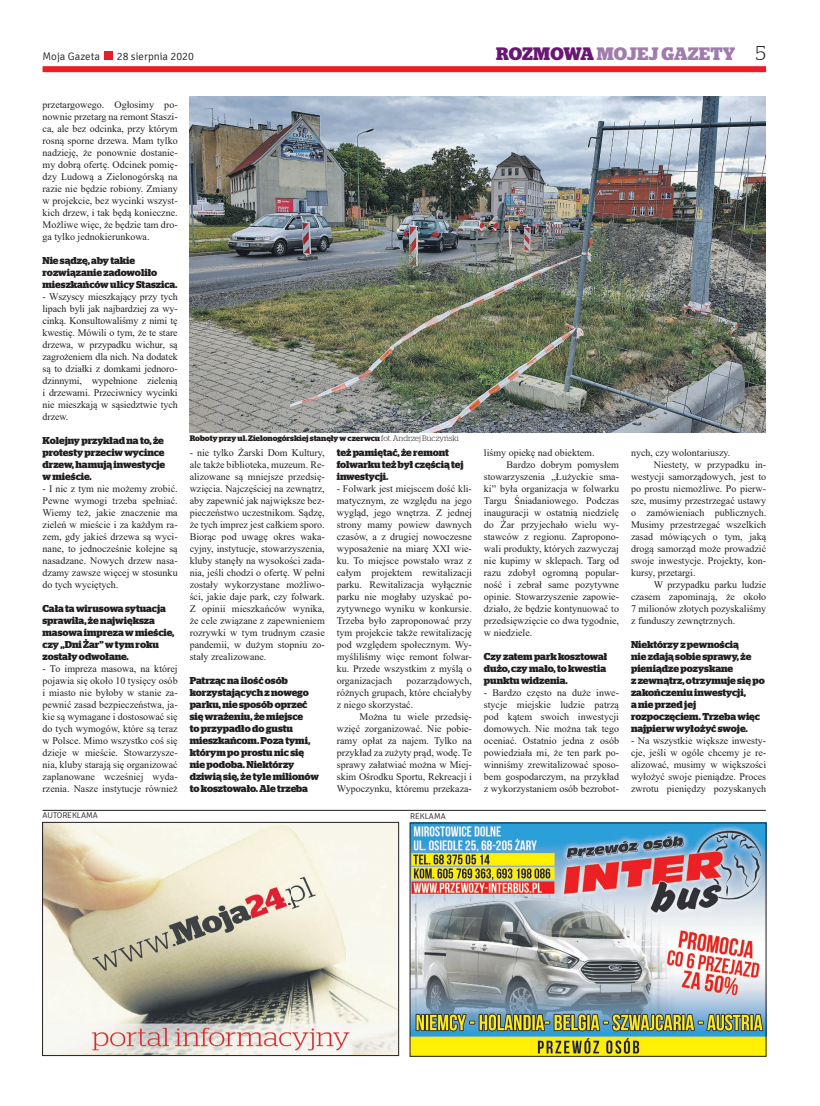
<style>
.page{position:relative;width:820px;height:1106px;background:#fff}
.page>*{position:absolute;margin:0;border:0;box-sizing:border-box;transform-origin:0 0}
.t1{font:700 18px "Stag";letter-spacing:.01em;color:#a07cac}
.t2{font:300 11px "Signika";color:#231f20}
.t3{font:10px/12px "Times New Roman";color:#231f20;text-align:justify}
.t4{font:700 10px/12px "Stag";color:#231f20}
.t5{font:300 8.4px "Signika";color:#231f20}
.t6{font:700 8px "Stag";color:#231f20}
.s1{color:#691773}
.s2{font-weight:300;font-size:20px;color:#231f20}
.s3{font-weight:300}
</style>
<div class="page">
<div style="left:43px;top:66px;width:722px;height:6px;background:#ee1d23"></div>
<div style="left:104px;top:51px;width:9px;height:9px;background:#e31f2d"></div>
<img style="left:412px;top:824px;width:351px;height:230px">
<img style="left:44px;top:824px;width:352px;height:229px">
<div style="left:42px;top:822px;width:356px;height:233px;border:1px solid #231f20"></div>
<hr style="left:43px;top:810px;width:722px;height:1px;background:#231f20">
<img style="left:190px;top:96px;width:575px;height:336px">
<p class="t2" style="left:43px;top:50px;width:59px">Moja Gazeta</p>
<p class="t2" style="left:117px;top:50px;width:78px">28 sierpnia 2020</p>
<h1 class="t1" style="left:496px;top:43px;width:271px"><span class="s1">ROZMOWA</span> MOJEJ GAZETY <span class="s2">5</span></h1>
<p class="t3" style="left:43px;top:98px;width:136px">przetargowego. Ogłosimy po&shy;nownie przetarg na remont Staszi&shy;ca, ale bez odcinka, przy którym rosną sporne drzewa. Mam tylko nadzieję, że ponownie dostanie&shy;my dobrą ofertę. Odcinek pomię&shy;dzy Ludową a Zielonogórską na razie nie będzie robiony. Zmiany w projekcie, bez wycinki wszyst&shy;kich drzew, i tak będą konieczne.<br>Możliwe więc, że będzie tam dro&shy;ga tylko jednokierunkowa.</p>
<p class="t4" style="left:43px;top:255px;width:136px">Nie sądzę, aby takie rozwiązanie zadowoliło mieszkańców ulicy Staszica.</p>
<p class="t3" style="left:43px;top:290px;width:137px">- Wszyscy mieszkający przy tych lipach byli jak najbardziej za wy&shy;cinką. Konsultowaliśmy z nimi tę kwestię. Mówili o tym, że te stare drzewa, w przypadku wichur, są zagrożeniem dla nich. Na dodatek są to działki z domkami jednoro&shy;dzinnymi, wypełnione zielenią i drzewami. Przeciwnicy wycinki nie mieszkają w sąsiedztwie tych drzew.</p>
<p class="t4" style="left:43px;top:435px;width:124px">Kolejny przykład na to, że protesty przeciw wycince drzew, hamują inwestycje w mieście.</p>
<p class="t3" style="left:43px;top:482px;width:136px">- I nic z tym nie możemy zrobić.<br>Pewne wymogi trzeba spełniać.<br>Wiemy też, jakie znaczenie ma zieleń w mieście i za każdym ra&shy;zem, gdy jakieś drzewa są wyci&shy;nane, to jednocześnie kolejne są nasadzane. Nowych drzew nasa&shy;dzamy zawsze więcej w stosunku do tych wyciętych.</p>
<p class="t4" style="left:43px;top:603px;width:133px">Cała ta wirusowa sytuacja sprawiła, że największa masowa impreza w mieście, czy „Dni Żar” w tym roku zostały odwołane.</p>
<p class="t3" style="left:43px;top:662px;width:136px">- To impreza masowa, na której pojawia się około 10 tysięcy osób i miasto nie byłoby w stanie za&shy;pewnić zasad bezpieczeństwa, ja&shy;kie są wymagane i dostosować się do tych wymogów, które są teraz w Polsce. Mimo wszystko coś się dzieje w mieście. Stowarzysze&shy;nia, kluby starają się organizować zaplanowane wcześniej wyda&shy;rzenia. Nasze instytucje również</p>
<p class="t6" style="left:189px;top:433px;width:270px">Roboty przy ul. Zielonogórskiej stanęły w czerwcu <span class="s3">fot. Andrzej Buczyński</span></p>
<p class="t3" style="left:190px;top:446px;width:137px">- nie tylko Żarski Dom Kultury, ale także biblioteka, muzeum. Re&shy;alizowane są mniejsze przedsię&shy;wzięcia. Najczęściej na zewnątrz, aby zapewnić jak największe bez&shy;pieczeństwo uczestnikom. Sądzę, że tych imprez jest całkiem sporo.<br>Biorąc pod uwagę okres waka&shy;cyjny, instytucje, stowarzyszenia, kluby stanęły na wysokości zada&shy;nia, jeśli chodzi o ofertę. W pełni zostały wykorzystane możliwo&shy;ści, jakie daje park, czy folwark.<br>Z opinii mieszkańców wynika, że cele związane z zapewnieniem rozrywki w tym trudnym czasie pandemii, w dużym stopniu zo&shy;stały zrealizowane.</p>
<p class="t4" style="left:190px;top:675px;width:131px">Patrząc na ilość osób korzystających z nowego parku, nie sposób oprzeć się wrażeniu, że miejsce<br>to przypadło do gustu mieszkańcom. Poza tymi, którym po prostu nic się nie podoba. Niektórzy dziwią się, że tyle milionów to kosztowało. Ale trzeba</p>
<p class="t4" style="left:336px;top:447px;width:128px">też pamiętać, że remont folwarku też był częścią tej inwestycji.</p>
<p class="t3" style="left:336px;top:482px;width:137px">- Folwark jest miejscem dość kli&shy;matycznym, ze względu na jego wygląd, jego wnętrza. Z jednej strony mamy powiew dawnych czasów, a z drugiej nowoczesne wyposażenie na miarę XXI wie&shy;ku. To miejsce powstało wraz z całym projektem rewitalizacji parku. Rewitalizacja wyłącznie parku nie mogłaby uzyskać po&shy;zytywnego wyniku w konkursie.<br>Trzeba było zaproponować przy tym projekcie także rewitalizację pod względem społecznym. Wy&shy;myśliliśmy więc remont folwar&shy;ku. Przede wszystkim z myślą o organizacjach</p>
<p class="t3" style="left:336px;top:674px;width:136px;text-indent:70px">pozarządowych, różnych grupach, które chciałyby z niego skorzystać.</p>
<p class="t3" style="left:336px;top:710px;width:136px;text-indent:23px">Można tu wiele przedsię&shy;wzięć zorganizować. Nie pobie&shy;ramy opłat za najem. Tylko na przykład za zużyty prąd, wodę. Te sprawy załatwiać można w Miej&shy;skim Ośrodku Sportu, Rekreacji i Wypoczynku, któremu przekaza-</p>
<p class="t5" style="left:42px;top:810px;width:57px">AUTOREKLAMA</p>
<p class="t5" style="left:410px;top:811px;width:37px">REKLAMA</p>
<p class="t3" style="left:483px;top:446px;width:112px">liśmy opiekę nad obiektem.</p>
<p class="t3" style="left:506px;top:458px;width:114px">Bardzo dobrym pomysłem</p>
<p class="t3" style="left:483px;top:470px;width:136px">stowarzyszenia „Łużyckie sma-</p>
<p class="t3" style="left:483px;top:482px;width:136px">ki” była organizacja w folwarku</p>
<p class="t3" style="left:483px;top:494px;width:136px">Targu Śniadaniowego. Podczas</p>
<p class="t3" style="left:483px;top:506px;width:136px">inauguracji w ostatnią niedzielę</p>
<p class="t3" style="left:483px;top:518px;width:136px">do Żar przyjechało wielu wy-</p>
<p class="t3" style="left:483px;top:530px;width:136px">stawców z regionu. Zapropono-</p>
<p class="t3" style="left:483px;top:542px;width:136px">wali produkty, których zazwyczaj</p>
<p class="t3" style="left:483px;top:554px;width:136px">nie kupimy w sklepach. Targ od</p>
<p class="t3" style="left:483px;top:566px;width:136px">razu zdobył ogromną popular-</p>
<p class="t3" style="left:483px;top:578px;width:136px">ność i zebrał same pozytywne</p>
<p class="t3" style="left:483px;top:590px;width:136px">opinie. Stowarzyszenie zapowie-</p>
<p class="t3" style="left:483px;top:602px;width:136px">działo, że będzie kontynuować to</p>
<p class="t3" style="left:483px;top:614px;width:136px">przedsięwzięcie co dwa tygodnie,</p>
<p class="t3" style="left:483px;top:626px;width:50px">w niedziele.</p>
<p class="t4" style="left:483px;top:651px;width:125px">Czy zatem park kosztował dużo, czy mało, to kwestia punktu widzenia.</p>
<p class="t3" style="left:483px;top:686px;width:136px">- Bardzo często na duże inwe&shy;stycje miejskie ludzie patrzą pod kątem swoich inwestycji domowych. Nie można tak tego oceniać. Ostatnio jedna z osób powiedziała mi, że ten park po&shy;winniśmy zrewitalizować sposo&shy;bem gospodarczym, na przykład z wykorzystaniem osób bezrobot-</p>
<p class="t3" style="left:630px;top:446px;width:101px">nych, czy wolontariuszy.</p>
<p class="t3" style="left:653px;top:458px;width:114px">Niestety, w przypadku in-</p>
<p class="t3" style="left:630px;top:470px;width:136px">westycji samorządowych, jest to</p>
<p class="t3" style="left:630px;top:482px;width:136px">po prostu niemożliwe. Po pierw-</p>
<p class="t3" style="left:630px;top:494px;width:136px">sze, musimy przestrzegać ustawy</p>
<p class="t3" style="left:630px;top:506px;width:136px">o zamówieniach publicznych.</p>
<p class="t3" style="left:630px;top:518px;width:136px">Musimy przestrzegać wszelkich</p>
<p class="t3" style="left:630px;top:530px;width:136px">zasad mówiących o tym, jaką</p>
<p class="t3" style="left:630px;top:542px;width:136px">drogą samorząd może prowadzić</p>
<p class="t3" style="left:630px;top:554px;width:136px">swoje inwestycje. Projekty, kon-</p>
<p class="t3" style="left:630px;top:566px;width:66px">kursy, przetargi.</p>
<p class="t3" style="left:653px;top:578px;width:114px">W przypadku parku ludzie</p>
<p class="t3" style="left:630px;top:590px;width:136px">czasem zapominają, że około</p>
<p class="t3" style="left:630px;top:602px;width:136px">7 milionów złotych pozyskaliśmy</p>
<p class="t3" style="left:630px;top:614px;width:106px">z funduszy zewnętrznych.</p>
<p class="t4" style="left:630px;top:639px;width:135px">Niektórzy z pewnością<br>nie zdają sobie sprawy, że pieniądze pozyskane<br>z zewnątrz, otrzymuje się po zakończeniu inwestycji,<br>a nie przed jej rozpoczęciem. Trzeba więc najpierw wyłożyć swoje.</p>
<p class="t3" style="left:630px;top:734px;width:136px">- Na wszystkie większe inwesty&shy;cje, jeśli w ogóle chcemy je re&shy;alizować, musimy w większości wyłożyć swoje pieniądze. Proces zwrotu pieniędzy pozyskanych</p>
</div>
